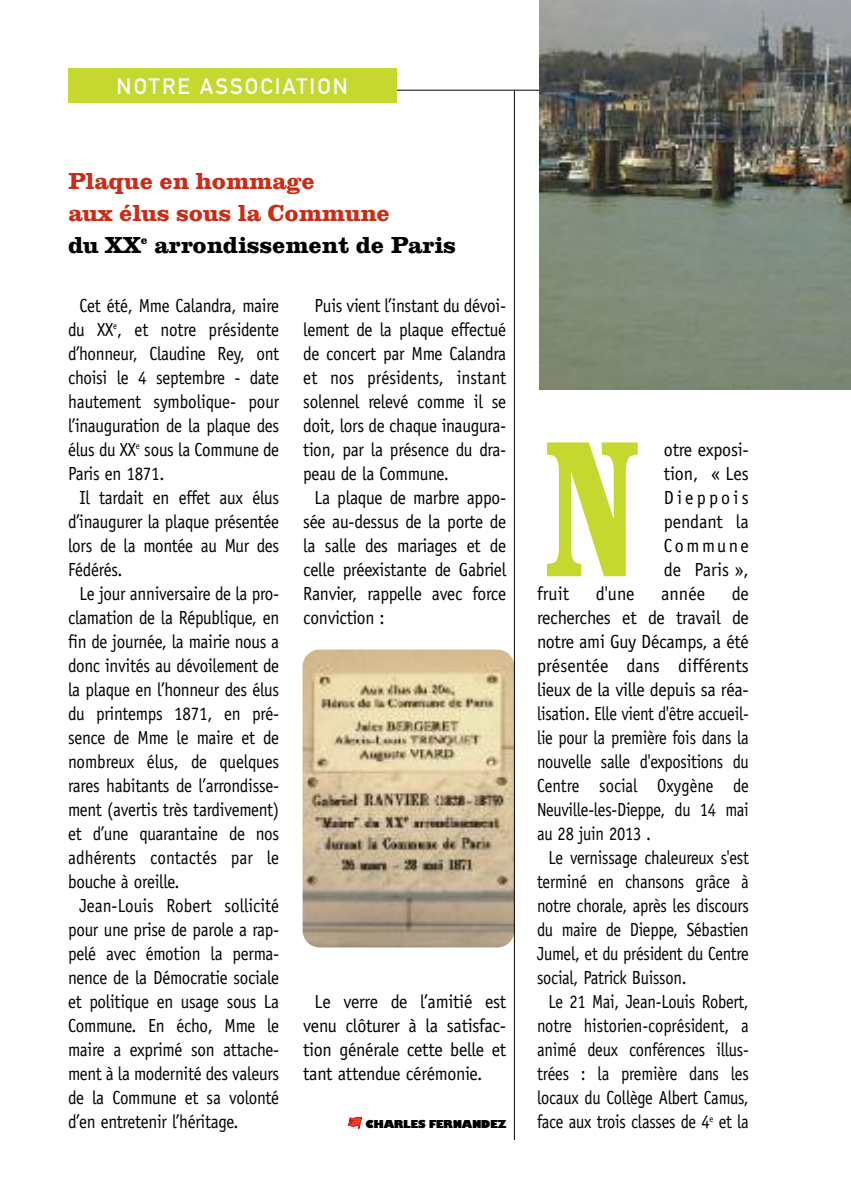
<style>
.page{position:relative;width:851px;height:1191px;background:#fff}
.page>*{position:absolute;margin:0;border:0;box-sizing:border-box;transform-origin:0 0}
.t1{font:212.4px "Rosewood Fill";color:#c4d82f;scale:.88 1}
.t2{font:800 24px/32px "Clarendon LH";color:#cb2c16}
.t3{font:22px "DIN Mittelschrift";letter-spacing:.095em;color:#fff}
.t4{font:19px "Officina Sans";letter-spacing:-.015em;color:#000;scale:.9 1}
.t5{font:19px "Officina Sans";letter-spacing:-.015em;color:#000;scale:.87 1}
.t6{font:19px/24px "Officina Sans";letter-spacing:-.015em;color:#000;text-align:justify;scale:.95 1}
.t7{font:19px "Officina Sans";letter-spacing:-.015em;color:#000;scale:.91 1}
.t8{font:19px "Officina Sans";letter-spacing:-.015em;color:#000;scale:.92 1}
.t9{font:19px "Officina Sans";letter-spacing:.005em;color:#000;scale:.9 1}
.t10{font:19px "Officina Sans";letter-spacing:.005em;color:#000;scale:.91 1}
.t11{font:19px "Officina Sans";letter-spacing:.005em;color:#000;scale:.95 1}
.t12{font:19px "Officina Sans";letter-spacing:.005em;color:#000;scale:.87 1}
.t13{font:800 12px "Chantilly UB";color:#000}
.s1{color:#000}
</style>
<div class="page">
<hr style="left:68px;top:90px;width:680px;height:1px;background:#000">
<div style="left:68px;top:68px;width:328px;height:34px;background:#c4d82f"></div>
<svg style="left:348px;top:1116px;width:14px;height:12px"></svg>
<img style="left:302px;top:649px;width:212px;height:298px;border-radius:17px">
<hr style="left:514px;top:91px;width:1px;height:1049px;background:#000">
<img style="left:539px;top:0;width:311px;height:390px">
<p class="t3" style="left:117px;top:78px;width:233px">NOTRE ASSOCIATION</p>
<p class="t2" style="left:68px;top:165px;width:389px">Plaque en hommage<br>aux élus sous la Commune<br><span class="s1">du XX</span><sup>e</sup> <span class="s1">arrondissement de Paris</span></p>
<p class="t4" style="left:79px;top:298px;width:223px">Cet été, Mme Calandra, maire</p>
<p class="t4" style="left:68px;top:322px;width:236px">du XX<sup>e</sup>, et notre présidente</p>
<p class="t4" style="left:68px;top:346px;width:236px">d’honneur, Claudine Rey, ont</p>
<p class="t4" style="left:68px;top:370px;width:236px">choisi le 4 septembre - date</p>
<p class="t4" style="left:68px;top:394px;width:236px">hautement symbolique- pour</p>
<p class="t4" style="left:68px;top:418px;width:236px">l’inauguration de la plaque des</p>
<p class="t4" style="left:68px;top:442px;width:236px">élus du XX<sup>e</sup> sous la Commune de</p>
<p class="t4" style="left:68px;top:466px;width:109px">Paris en 1871.</p>
<p class="t4" style="left:79px;top:490px;width:223px">Il tardait en effet aux élus</p>
<p class="t4" style="left:68px;top:514px;width:236px">d’inaugurer la plaque présentée</p>
<p class="t4" style="left:68px;top:538px;width:236px">lors de la montée au Mur des</p>
<p class="t4" style="left:68px;top:562px;width:62px">Fédérés.</p>
<p class="t4" style="left:79px;top:586px;width:223px">Le jour anniversaire de la pro-</p>
<p class="t4" style="left:68px;top:610px;width:236px">clamation de la République, en</p>
<p class="t4" style="left:68px;top:634px;width:236px">fin de journée, la mairie nous a</p>
<p class="t4" style="left:68px;top:658px;width:236px">donc invités au dévoilement de</p>
<p class="t4" style="left:68px;top:682px;width:236px">la plaque en l’honneur des élus</p>
<p class="t4" style="left:68px;top:706px;width:236px">du printemps 1871, en pré-</p>
<p class="t4" style="left:68px;top:730px;width:236px">sence de Mme le maire et de</p>
<p class="t4" style="left:68px;top:754px;width:236px">nombreux élus, de quelques</p>
<p class="t4" style="left:68px;top:778px;width:236px">rares habitants de l’arrondisse-</p>
<p class="t4" style="left:68px;top:802px;width:236px">ment (avertis très tardivement)</p>
<p class="t4" style="left:68px;top:826px;width:236px">et d’une quarantaine de nos</p>
<p class="t9" style="left:68px;top:850px;width:236px">adhérents contactés par le</p>
<p class="t4" style="left:68px;top:874px;width:125px">bouche à oreille.</p>
<p class="t4" style="left:79px;top:898px;width:223px">Jean-Louis Robert sollicité</p>
<p class="t4" style="left:68px;top:922px;width:236px">pour une prise de parole a rap-</p>
<p class="t4" style="left:68px;top:946px;width:236px">pelé avec émotion la perma-</p>
<p class="t4" style="left:68px;top:970px;width:236px">nence de la Démocratie sociale</p>
<p class="t4" style="left:68px;top:994px;width:236px">et politique en usage sous La</p>
<p class="t4" style="left:68px;top:1018px;width:236px">Commune. En écho, Mme le</p>
<p class="t4" style="left:68px;top:1042px;width:236px">maire a exprimé son attache-</p>
<p class="t4" style="left:68px;top:1066px;width:236px">ment à la modernité des valeurs</p>
<p class="t4" style="left:68px;top:1090px;width:236px">de la Commune et sa volonté</p>
<p class="t4" style="left:68px;top:1114px;width:191px">d’en entretenir l’héritage.</p>
<p class="t7" style="left:314px;top:298px;width:212px">Puis vient l’instant du dévoi-</p>
<p class="t7" style="left:303px;top:322px;width:224px">lement de la plaque effectué</p>
<p class="t7" style="left:303px;top:346px;width:224px">de concert par Mme Calandra</p>
<p class="t10" style="left:303px;top:370px;width:224px">et nos présidents, instant</p>
<p class="t7" style="left:303px;top:394px;width:224px">solennel relevé comme il se</p>
<p class="t7" style="left:303px;top:418px;width:224px">doit, lors de chaque inaugura-</p>
<p class="t7" style="left:303px;top:442px;width:224px">tion, par la présence du dra-</p>
<p class="t7" style="left:303px;top:466px;width:161px">peau de la Commune.</p>
<p class="t8" style="left:314px;top:490px;width:210px">La plaque de marbre appo-</p>
<p class="t8" style="left:303px;top:514px;width:222px">sée au-dessus de la porte de</p>
<p class="t8" style="left:303px;top:538px;width:222px">la salle des mariages et de</p>
<p class="t8" style="left:303px;top:562px;width:222px">celle préexistante de Gabriel</p>
<p class="t8" style="left:303px;top:586px;width:222px">Ranvier, rappelle avec force</p>
<p class="t8" style="left:303px;top:610px;width:90px">conviction :</p>
<p class="t6" style="left:303px;top:991px;width:215px;text-indent:11px">Le verre de l’amitié est venu clôturer à la satisfac&shy;tion générale cette belle et tant attendue cérémonie.</p>
<p class="t13" style="left:366px;top:1117px;width:142px">CHARLES FERNANDEZ</p>
<h1 class="t1" style="left:537px;top:403px;width:127px">N</h1>
<p class="t6" style="left:663px;top:439px;width:91px">otre exposi&shy;tion, « Les Dieppois pendant la Commune de Paris »,</p>
<p class="t6" style="left:537px;top:583px;width:35px">fruit</p>
<p class="t6" style="left:595px;top:583px;width:42px">d'une</p>
<p class="t6" style="left:661px;top:583px;width:48px">année</p>
<p class="t6" style="left:731px;top:583px;width:20px">de</p>
<p class="t6" style="left:537px;top:607px;width:224px">recherches et de travail de</p>
<p class="t6" style="left:537px;top:631px;width:224px">notre ami Guy Décamps, a été</p>
<p class="t11" style="left:537px;top:658px;width:224px">présentée dans différents</p>
<p class="t6" style="left:537px;top:679px;width:224px">lieux de la ville depuis sa réa-</p>
<p class="t5" style="left:537px;top:706px;width:245px">lisation. Elle vient d'être accueil-</p>
<p class="t5" style="left:537px;top:730px;width:245px">lie pour la première fois dans la</p>
<p class="t5" style="left:537px;top:754px;width:245px">nouvelle salle d'expositions du</p>
<p class="t12" style="left:537px;top:778px;width:245px">Centre social Oxygène de</p>
<p class="t5" style="left:537px;top:802px;width:245px">Neuville-les-Dieppe, du 14 mai</p>
<p class="t5" style="left:537px;top:826px;width:133px">au 28 juin 2013 .</p>
<p class="t5" style="left:548px;top:850px;width:232px">Le vernissage chaleureux s'est</p>
<p class="t5" style="left:537px;top:874px;width:245px">terminé en chansons grâce à</p>
<p class="t5" style="left:537px;top:898px;width:245px">notre chorale, après les discours</p>
<p class="t5" style="left:537px;top:922px;width:245px">du maire de Dieppe, Sébastien</p>
<p class="t5" style="left:537px;top:946px;width:245px">Jumel, et du président du Centre</p>
<p class="t5" style="left:537px;top:970px;width:173px">social, Patrick Buisson.</p>
<p class="t5" style="left:548px;top:994px;width:232px">Le 21 Mai, Jean-Louis Robert,</p>
<p class="t5" style="left:537px;top:1018px;width:245px">notre historien-coprésident, a</p>
<p class="t5" style="left:537px;top:1042px;width:245px">animé deux conférences illus-</p>
<p class="t5" style="left:537px;top:1066px;width:245px">trées : la première dans les</p>
<p class="t5" style="left:537px;top:1090px;width:245px">locaux du Collège Albert Camus,</p>
<p class="t5" style="left:537px;top:1114px;width:245px">face aux trois classes de 4<sup>e</sup> et la</p>
</div>
